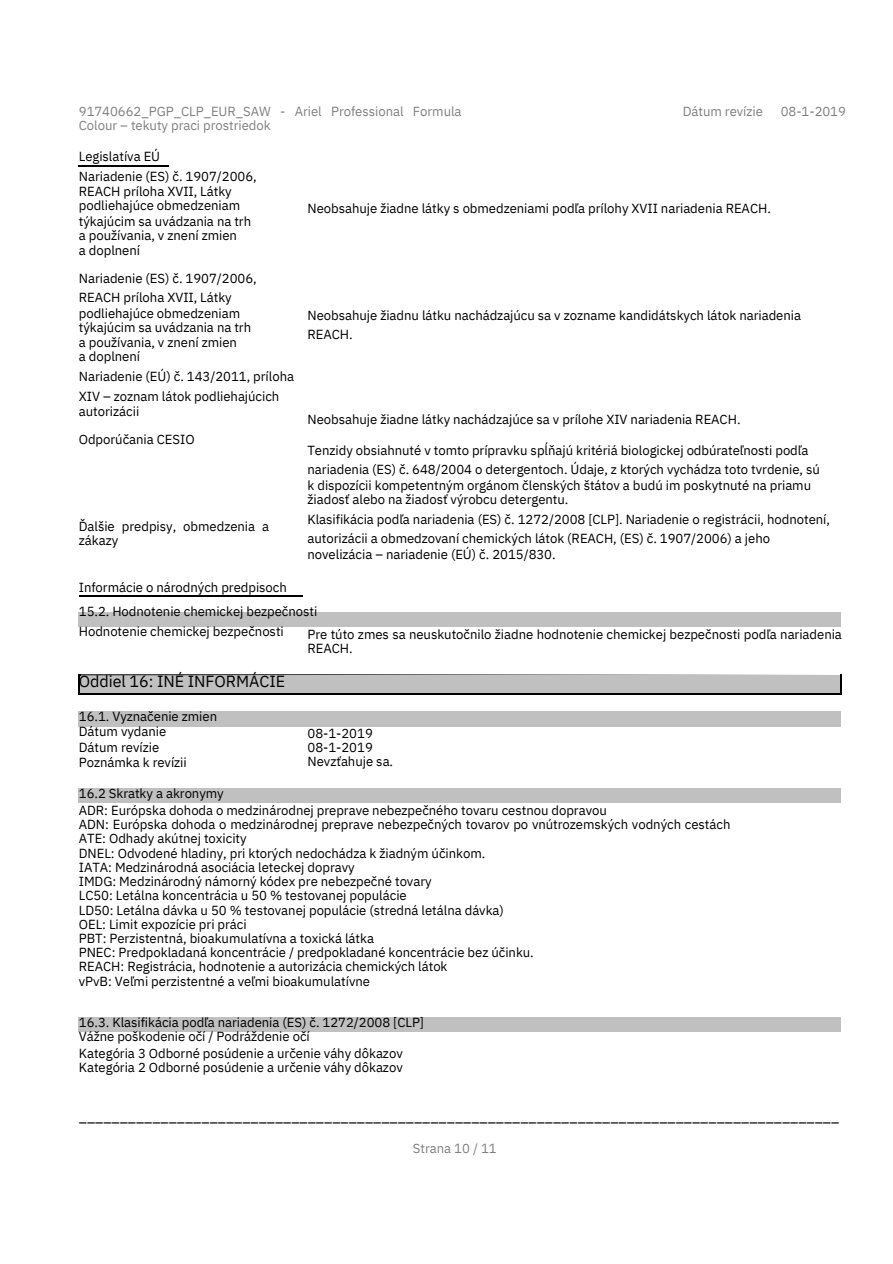
<style>
.page{position:relative;width:893px;height:1264px;background:#fff}
.page>*{position:absolute;margin:0;border:0;box-sizing:border-box;transform-origin:0 0}
.t1{font:16.05px "IBM Plex Sans";letter-spacing:-.005em;color:#000}
.t2{font:14.55px "IBM Plex Sans";color:#000}
.t3{font:13.2px/14.2px "IBM Plex Sans";letter-spacing:-.005em;color:#000}
.t4{font:13.2px/14.2px "IBM Plex Sans";letter-spacing:-.005em;color:#808080}
</style>
<div class="page">
<hr style="left:79px;top:165px;width:90px;height:1px;background:#000">
<hr style="left:79px;top:595px;width:224px;height:1px;background:#000">
<div style="left:79px;top:612px;width:761px;height:15px;background:#c0c0c0"></div>
<div style="left:79px;top:711px;width:761px;height:16px;background:#c0c0c0"></div>
<div style="left:79px;top:788px;width:761px;height:15px;background:#c0c0c0"></div>
<div style="left:79px;top:1016px;width:761px;height:15px;background:#c0c0c0"></div>
<svg style="left:78px;top:674px;width:763px;height:20px;background:#b2b2b2"></svg>
<p class="t4" style="left:682px;top:104px;width:82px">Dátum revízie</p>
<p class="t4" style="left:780px;top:104px;width:67px">08-1-2019</p>
<p class="t4" style="left:79px;top:104px;width:384px">91740662_PGP_CLP_EUR_SAW - Ariel Professional Formula<br>Colour – tekuty praci prostriedok</p>
<p class="t3" style="left:79px;top:149px;width:83px">Legislatíva EÚ</p>
<p class="t3" style="left:79px;top:169px;width:179px">Nariadenie (ES) č. 1907/2006,</p>
<p class="t3" style="left:79px;top:184px;width:154px">REACH príloha XVII, Látky</p>
<p class="t3" style="left:79px;top:198px;width:163px">podliehajúce obmedzeniam</p>
<p class="t3" style="left:79px;top:214px;width:174px">týkajúcim sa uvádzania na trh</p>
<p class="t3" style="left:79px;top:228px;width:160px">a používania, v znení zmien</p>
<p class="t3" style="left:79px;top:243px;width:63px">a doplnení</p>
<p class="t3" style="left:79px;top:270px;width:179px">Nariadenie (ES) č. 1907/2006,</p>
<p class="t3" style="left:79px;top:290px;width:154px">REACH príloha XVII, Látky</p>
<p class="t3" style="left:79px;top:305px;width:163px">podliehajúce obmedzeniam</p>
<p class="t3" style="left:79px;top:320px;width:174px">týkajúcim sa uvádzania na trh</p>
<p class="t3" style="left:79px;top:335px;width:160px">a používania, v znení zmien</p>
<p class="t3" style="left:79px;top:349px;width:63px">a doplnení</p>
<p class="t3" style="left:79px;top:369px;width:217px">Nariadenie (EÚ) č. 143/2011, príloha</p>
<p class="t3" style="left:79px;top:389px;width:202px">XIV – zoznam látok podliehajúcich</p>
<p class="t3" style="left:79px;top:404px;width:62px">autorizácii</p>
<p class="t3" style="left:79px;top:431px;width:117px">Odporúčania CESIO</p>
<p class="t3" style="left:307px;top:200px;width:465px">Neobsahuje žiadne látky s obmedzeniami podľa prílohy XVII nariadenia REACH.</p>
<p class="t3" style="left:307px;top:308px;width:495px">Neobsahuje žiadnu látku nachádzajúcu sa v zozname kandidátskych látok nariadenia</p>
<p class="t3" style="left:307px;top:327px;width:47px">REACH.</p>
<p class="t3" style="left:307px;top:412px;width:434px">Neobsahuje žiadne látky nachádzajúce sa v prílohe XIV nariadenia REACH.</p>
<p class="t3" style="left:307px;top:442px;width:502px">Tenzidy obsiahnuté v tomto prípravku spĺňajú kritériá biologickej odbúrateľnosti podľa</p>
<p class="t3" style="left:307px;top:462px;width:514px">nariadenia (ES) č. 648/2004 o detergentoch. Údaje, z ktorých vychádza toto tvrdenie, sú</p>
<p class="t3" style="left:307px;top:477px;width:505px">k dispozícii kompetentným orgánom členských štátov a budú im poskytnuté na priamu</p>
<p class="t3" style="left:307px;top:492px;width:262px">žiadosť alebo na žiadosť výrobcu detergentu.</p>
<p class="t3" style="left:307px;top:511px;width:524px">Klasifikácia podľa nariadenia (ES) č. 1272/2008 [CLP]. Nariadenie o registrácii, hodnotení,</p>
<p class="t3" style="left:307px;top:531px;width:464px">autorizácii a obmedzovaní chemických látok (REACH, (ES) č. 1907/2006) a jeho</p>
<p class="t3" style="left:307px;top:546px;width:250px">novelizácia – nariadenie (EÚ) č. 2015/830.</p>
<p class="t3" style="left:79px;top:519px;width:192px">Ďalšie predpisy, obmedzenia a zákazy</p>
<p class="t3" style="left:79px;top:580px;width:209px">Informácie o národných predpisoch</p>
<p class="t3" style="left:79px;top:604px;width:240px">15.2. Hodnotenie chemickej bezpečnosti</p>
<p class="t3" style="left:79px;top:624px;width:206px">Hodnotenie chemickej bezpečnosti</p>
<p class="t3" style="left:307px;top:626px;width:536px">Pre túto zmes sa neuskutočnilo žiadne hodnotenie chemickej bezpečnosti podľa nariadenia<br>REACH.</p>
<p class="t1" style="left:79px;top:671px;width:208px">Oddiel 16: INÉ INFORMÁCIE</p>
<p class="t3" style="left:79px;top:708px;width:140px;line-height:15.3px">16.1. Vyznačenie zmien<br>Dátum vydanie</p>
<p class="t3" style="left:79px;top:739px;width:82px">Dátum revízie</p>
<p class="t3" style="left:79px;top:755px;width:109px">Poznámka k revízii</p>
<p class="t3" style="left:79px;top:785px;width:146px">16.2 Skratky a akronymy</p>
<p class="t3" style="left:307px;top:726px;width:87px">08-1-2019<br>08-1-2019<br>Nevzťahuje sa.</p>
<p class="t3" style="left:79px;top:802px;width:529px">ADR: Európska dohoda o medzinárodnej preprave nebezpečného tovaru cestnou dopravou</p>
<p class="t3" style="left:79px;top:817px;width:653px">ADN: Európska dohoda o medzinárodnej preprave nebezpečných tovarov po vnútrozemských vodných cestách<br>ATE: Odhady akútnej toxicity</p>
<p class="t3" style="left:79px;top:845px;width:408px">DNEL: Odvodené hladiny, pri ktorých nedochádza k žiadným účinkom.</p>
<p class="t3" style="left:79px;top:859px;width:277px">IATA: Medzinárodná asociácia leteckej dopravy</p>
<p class="t3" style="left:79px;top:874px;width:354px">IMDG: Medzinárodný námorný kódex pre nebezpečné tovary</p>
<p class="t3" style="left:79px;top:888px;width:329px">LC50: Letálna koncentrácia u 50 % testovanej populácie</p>
<p class="t3" style="left:79px;top:902px;width:426px">LD50: Letálna dávka u 50 % testovanej populácie (stredná letálna dávka)</p>
<p class="t3" style="left:79px;top:916px;width:169px">OEL: Limit expozície pri práci</p>
<h1 class="t3" style="left:79px;top:930px;width:297px">PBT: Perzistentná, bioakumulatívna a toxická látka</h1>
<p class="t3" style="left:79px;top:945px;width:456px">PNEC: Predpokladaná koncentrácie / predpokladané koncentrácie bez účinku.</p>
<p class="t3" style="left:79px;top:959px;width:370px">REACH: Registrácia, hodnotenie a autorizácia chemických látok</p>
<p class="t3" style="left:79px;top:973px;width:293px">vPvB: Veľmi perzistentné a veľmi bioakumulatívne</p>
<p class="t3" style="left:79px;top:1014px;width:347px">16.3. Klasifikácia podľa nariadenia (ES) č. 1272/2008 [CLP]</p>
<p class="t3" style="left:79px;top:1028px;width:232px">Vážne poškodenie očí / Podráždenie očí</p>
<p class="t3" style="left:79px;top:1045px;width:325px">Kategória 3 Odborné posúdenie a určenie váhy dôkazov<br>Kategória 2 Odborné posúdenie a určenie váhy dôkazov</p>
<p class="t2" style="left:79px;top:1106px;width:762px">_____________________________________________________________________________________________</p>
<p class="t4" style="left:413px;top:1141px;width:85px">Strana 10 / 11</p>
</div>
